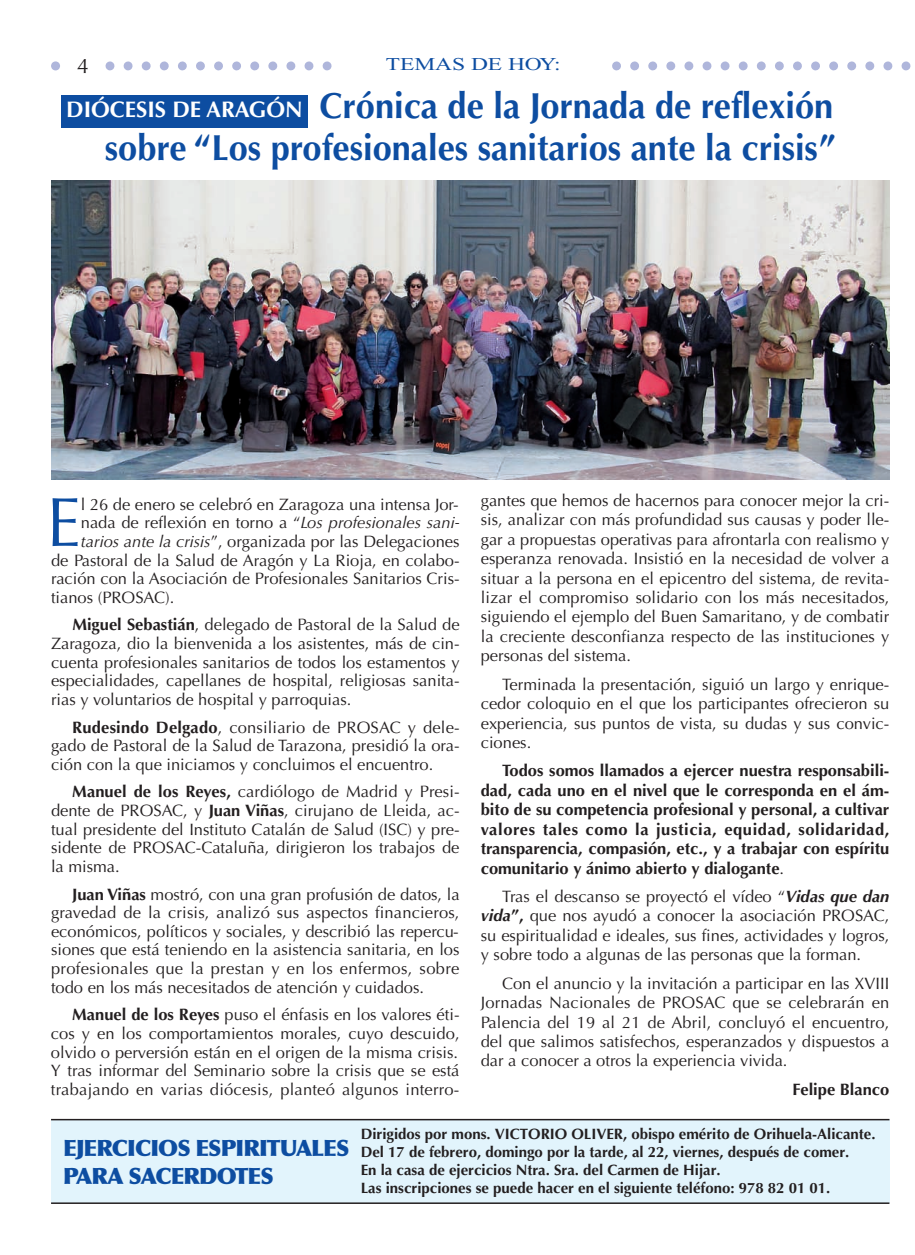
<style>
.page{position:relative;width:915px;height:1255px;background:#fff}
.page>*{position:absolute;margin:0;border:0;box-sizing:border-box;transform-origin:0 0}
.t1{font:69.3px "Optima";color:#0d4da1}
.t2{font:700 36.15px/41.1px "Optima";color:#0d4da1;text-align:right;scale:.95 1}
.t3{font:900 22.5px/27.8px "Optima";letter-spacing:-.04em;color:#0d4da1}
.t4{font:700 22.5px "Optima";color:#fff}
.t5{font:21px "Optima";color:#231f20}
.t6{font:18px "Times New Roman";color:#0d4da1;scale:1.3 1}
.t7{font:16.5px/18.6px "Optima";color:#231f20;text-align:justify}
.t8{font:700 16.5px/19.4px "Optima";color:#231f20;text-align:justify}
.t9{font:700 15px/18px "Optima";color:#231f20}
.s1{font-style:italic}
.s2{font-weight:700}
.s3{font-weight:400}
.s4{font-weight:700;font-style:italic}
</style>
<div class="page">
<img style="left:51px;top:180px;width:838px;height:299px">
<div style="left:51px;top:1119px;width:838px;height:84px;background:#e2f4fc"></div>
<svg style="left:51px;top:61px;width:860px;height:9px"></svg>
<div style="left:337px;top:51px;width:272px;height:30px;background:#fff"></div>
<div style="left:69px;top:51px;width:28px;height:30px;background:#fff"></div>
<div style="left:61px;top:95px;width:247px;height:32px;background:#0d4da1"></div>
<hr style="left:51px;top:1118px;width:838px;height:2px;background:#231f20">
<hr style="left:51px;top:1202px;width:838px;height:1px;background:#231f20">
<p class="t5" style="left:77px;top:57px;width:13px">4</p>
<p class="t6" style="left:385px;top:58px;width:136px">TEMAS DE HOY:</p>
<p class="t4" style="left:66px;top:100px;width:238px">DIÓCESIS DE ARAGÓN</p>
<p class="t2" style="left:105px;top:89px;width:770px">Crónica de la Jornada de reflexión<br>sobre “Los profesionales sanitarios ante la crisis”</p>
<p class="t1" style="left:46px;top:493px;width:36px">E</p>
<p class="t7" style="left:81px;top:496px;width:379px">l 26 de enero se celebró en Zaragoza una intensa Jor-</p>
<p class="t7" style="left:81px;top:515px;width:380px">nada de reflexión en torno a “<span class="s1">Los profesionales sani-</span></p>
<p class="t7" style="left:81px;top:533px;width:380px"><span class="s1">tarios ante la crisis</span>”, organizada por las Delegaciones</p>
<p class="t7" style="left:51px;top:552px;width:410px">de Pastoral de la Salud de Aragón y La Rioja, en colabo-</p>
<p class="t7" style="left:51px;top:571px;width:410px">ración con la Asociación de Profesionales Sanitarios Cris-</p>
<p class="t7" style="left:51px;top:589px;width:125px">tianos (PROSAC).</p>
<p class="t7" style="left:51px;top:617px;width:410px;text-indent:21px"><span class="s2">Miguel Sebastián</span>, delegado de Pastoral de la Salud de Zaragoza, dio la bienvenida a los asistentes, más de cin&shy;cuenta profesionales sanitarios de todos los estamentos y especialidades, capellanes de hospital, religiosas sanita&shy;rias y voluntarios de hospital y parroquias.</p>
<p class="t7" style="left:51px;top:719px;width:410px;text-indent:21px"><span class="s2">Rudesindo Delgado</span>, consiliario de PROSAC y dele&shy;gado de Pastoral de la Salud de Tarazona, presidió la ora&shy;ción con la que iniciamos y concluimos el encuentro.</p>
<p class="t7" style="left:51px;top:784px;width:410px;text-indent:21px"><span class="s2">Manuel de los Reyes,</span> cardiólogo de Madrid y Presi&shy;dente de PROSAC, y <span class="s2">Juan Viñas</span>, cirujano de Lleida, ac&shy;tual presidente del Instituto Catalán de Salud (ISC) y pre&shy;sidente de PROSAC-Cataluña, dirigieron los trabajos de la misma.</p>
<p class="t7" style="left:51px;top:886px;width:410px;text-indent:21px"><span class="s2">Juan Viñas</span> mostró, con una gran profusión de datos, la gravedad de la crisis, analizó sus aspectos financieros, económicos, políticos y sociales, y describió las repercu&shy;siones que está teniendo en la asistencia sanitaria, en los profesionales que la prestan y en los enfermos, sobre todo en los más necesitados de atención y cuidados.</p>
<p class="t7" style="left:51px;top:1007px;width:410px;text-indent:21px"><span class="s2">Manuel de los Reyes</span> puso el énfasis en los valores éti&shy;cos y en los comportamientos morales, cuyo descuido, olvido o perversión están en el origen de la misma crisis.<br>Y tras informar del Seminario sobre la crisis que se está trabajando en varias diócesis, planteó algunos interro-</p>
<p class="t7" style="left:480px;top:492px;width:410px;line-height:19.4px">gantes que hemos de hacernos para conocer mejor la cri&shy;sis, analizar con más profundidad sus causas y poder lle&shy;gar a propuestas operativas para afrontarla con realismo y esperanza renovada. Insistió en la necesidad de volver a situar a la persona en el epicentro del sistema, de revita&shy;lizar el compromiso solidario con los más necesitados, siguiendo el ejemplo del Buen Samaritano, y de combatir la creciente desconfianza respecto de las instituciones y personas del sistema.</p>
<p class="t7" style="left:480px;top:676px;width:410px;line-height:19.4px;text-indent:21px">Terminada la presentación, siguió un largo y enrique&shy;cedor coloquio en el que los participantes ofrecieron su experiencia, sus puntos de vista, su dudas y sus convic&shy;ciones.</p>
<p class="t8" style="left:480px;top:762px;width:410px;text-indent:21px">Todos somos llamados a ejercer nuestra responsabili&shy;dad, cada uno en el nivel que le corresponda en el ám&shy;bito de su competencia profesional y personal, a cultivar valores tales como la justicia, equidad, solidaridad, transparencia, compasión, etc., y a trabajar con espíritu comunitario y ánimo abierto y dialogante<span class="s3">.</span></p>
<p class="t7" style="left:480px;top:888px;width:410px;line-height:19.4px;text-indent:21px">Tras el descanso se proyectó el vídeo “<span class="s4">Vidas que dan vida</span><span class="s2">”,</span> que nos ayudó a conocer la asociación PROSAC, su espiritualidad e ideales, sus fines, actividades y logros, y sobre todo a algunas de las personas que la forman.</p>
<p class="t7" style="left:480px;top:975px;width:410px;line-height:19.4px;text-indent:21px">Con el anuncio y la invitación a participar en las XVIII Jornadas Nacionales de PROSAC que se celebrarán en Palencia del 19 al 21 de Abril, concluyó el encuentro, del que salimos satisfechos, esperanzados y dispuestos a dar a conocer a otros la experiencia vivida.</p>
<p class="t8" style="left:792px;top:1081px;width:98px">Felipe Blanco</p>
<p class="t3" style="left:63px;top:1136px;width:288px">EJERCICIOS ESPIRITUALES<br>PARA SACERDOTES</p>
<p class="t9" style="left:360px;top:1126px;width:516px">Dirigidos por mons. VICTORIO OLIVER, obispo emérito de Orihuela-Alicante.<br>Del 17 de febrero, domingo por la tarde, al 22, viernes, después de comer.<br>En la casa de ejercicios Ntra. Sra. del Carmen de Hijar.<br>Las inscripciones se puede hacer en el siguiente teléfono: 978 82 01 01.</p>
</div>
